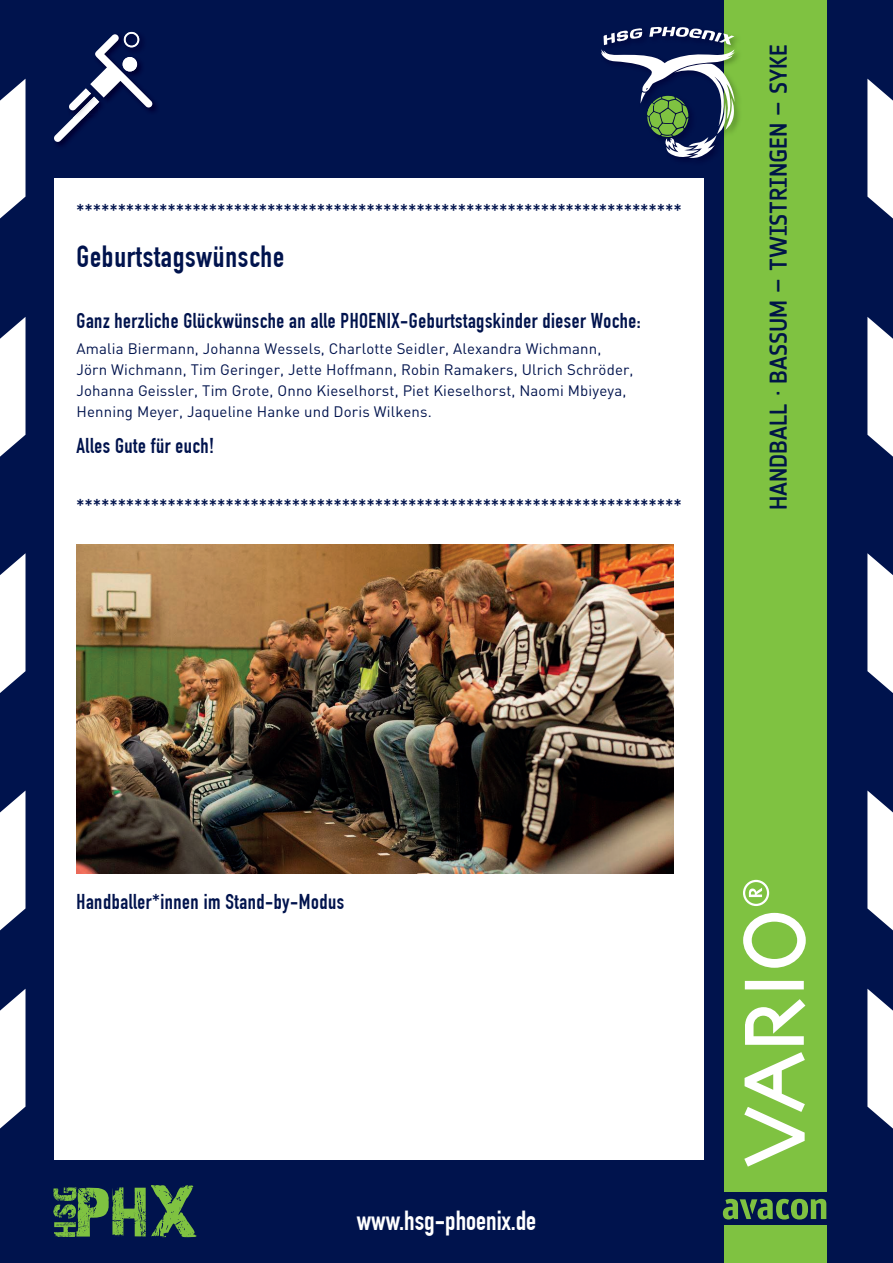
<style>
.page{position:relative;width:893px;height:1263px;background:#00134d}
.page>*{position:absolute;margin:0;border:0;box-sizing:border-box;transform-origin:0 0}
.t1{font:700 30px "DIN Condensed";letter-spacing:.025em;color:#00134d}
.t2{font:700 27px "DIN Condensed";color:#fff}
.t3{font:500 24px "Notes Soft";color:#001547}
.t4{font:700 21px "DIN Condensed";letter-spacing:.025em;color:#00134d}
.t5{font:15px/21px "DIN";letter-spacing:.01em;color:#00134d}
</style>
<div class="page">
<svg style="left:53px;top:1185px;width:143px;height:52px"></svg>
<div style="left:724px;top:0;width:102px;height:1046px;background:#7fc241"></div>
<div style="left:724px;top:1037px;width:102px;height:154px;background:#7fc241"></div>
<div style="left:724px;top:1225px;width:102px;height:38px;background:#7fc241"></div>
<div style="left:54px;top:179px;width:650px;height:981px;background:#fff"></div>
<svg style="left:723px;top:1199px;width:103px;height:20px"></svg>
<svg style="left:745px;top:981px;width:59px;height:8px"></svg>
<svg style="left:744px;top:1052px;width:61px;height:114px"></svg>
<svg style="left:743px;top:913px;width:63px;height:55px"></svg>
<svg style="left:745px;top:999px;width:60px;height:46px"></svg>
<svg style="left:743px;top:880px;width:26px;height:26px"></svg>
<img style="left:152px;top:101px;width:4px;height:10px">
<svg style="left:54px;top:32px;width:98px;height:110px"></svg>
<img style="left:658px;top:26px;width:81px;height:102px">
<svg style="left:601px;top:27px;width:134px;height:133px"></svg>
<svg style="left:0;top:317px;width:26px;height:140px;background:#d2d6e0"></svg>
<svg style="left:867px;top:317px;width:26px;height:140px;background:#d2d6e0"></svg>
<svg style="left:0;top:79px;width:26px;height:140px;background:#d2d6e0"></svg>
<svg style="left:867px;top:79px;width:26px;height:140px;background:#d2d6e0"></svg>
<svg style="left:0;top:553px;width:26px;height:140px;background:#d2d6e0"></svg>
<svg style="left:867px;top:553px;width:26px;height:140px;background:#d2d6e0"></svg>
<svg style="left:0;top:989px;width:26px;height:140px;background:#d2d6e0"></svg>
<svg style="left:867px;top:989px;width:26px;height:140px;background:#d2d6e0"></svg>
<svg style="left:0;top:790px;width:26px;height:141px"></svg>
<svg style="left:867px;top:790px;width:26px;height:141px"></svg>
<img style="left:77px;top:545px;width:596px;height:329px">
<p class="t4" style="left:77px;top:199px;width:607px">*************************************************************************</p>
<h1 class="t1" style="left:77px;top:239px;width:209px">Geburtstagswünsche</h1>
<p class="t4" style="left:77px;top:309px;width:566px">Ganz herzliche Glückwünsche an alle PHOENIX-Geburtstagskinder dieser Woche:</p>
<p class="t5" style="left:77px;top:337px;width:558px">Amalia Biermann, Johanna Wessels, Charlotte Seidler, Alexandra Wichmann, Jörn Wichmann, Tim Geringer, Jette Hoffmann, Robin Ramakers, Ulrich Schröder, Johanna Geissler, Tim Grote, Onno Kieselhorst, Piet Kieselhorst, Naomi Mbiyeya, Henning Meyer, Jaqueline Hanke und Doris Wilkens.</p>
<p class="t4" style="left:77px;top:433px;width:139px">Alles Gute für euch!</p>
<p class="t4" style="left:77px;top:494px;width:607px">*************************************************************************</p>
<p class="t3" style="left:765px;top:510px;width:467px;rotate:-90deg">HANDBALL · BASSUM – TWISTRINGEN – SYKE</p>
<p class="t4" style="left:77px;top:889px;width:269px">Handballer*innen im Stand-by-Modus</p>
<p class="t2" style="left:357px;top:1205px;width:181px">www.hsg-phoenix.de</p>
</div>
